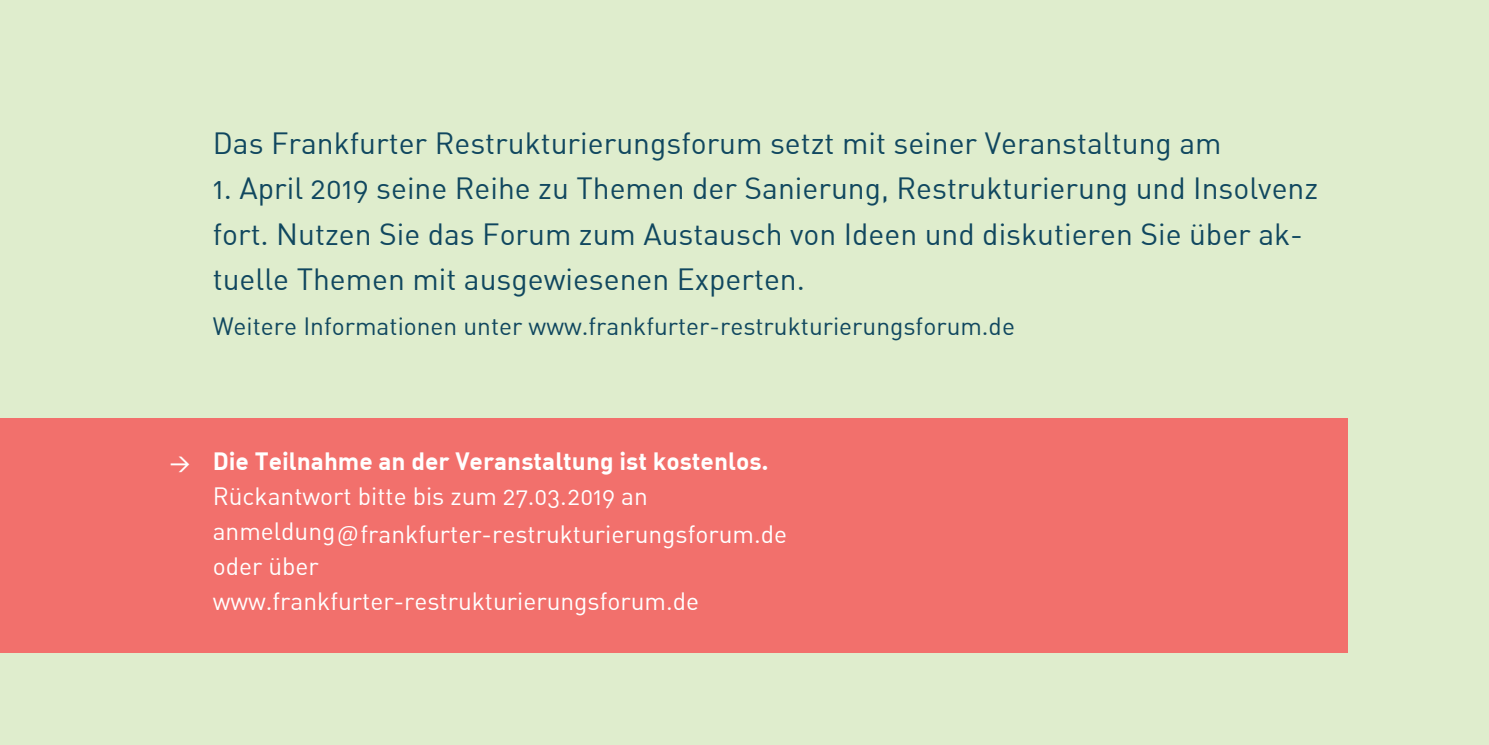
<style>
.page{position:relative;width:1489px;height:745px;background:#fff}
.page>*{position:absolute;margin:0;border:0;box-sizing:border-box;transform-origin:0 0}
.t1{font:30px/45px "DIN Alternate";color:#10475f}
.t2{font:24.5px "DIN Alternate";color:#fff}
.t3{font:24.5px "DIN Alternate";color:#10475f}
.t4{font:700 24.5px "DIN Alternate";color:#fff}
.t5{font:500 20px "DIN";color:#fff}
.s1{font-family:"Calibri";font-weight:300;font-size:26.5px}
</style>
<div class="page">
<div style="left:0;top:0;width:1488px;height:744px;background:#dfedcd"></div>
<div style="left:0;top:418px;width:1346px;height:234px;background:#f2706c"></div>
<p class="t1" style="left:213px;top:120px;width:1010px">Das Frankfurter Restrukturierungsforum setzt mit seiner Veranstaltung am</p>
<p class="t1" style="left:213px;top:165px;width:1106px">1. April 2019 seine Reihe zu Themen der Sanierung, Restrukturierung und Insolvenz fort. Nutzen Sie das Forum zum Austausch von Ideen und diskutieren Sie über ak&shy;tuelle Themen mit ausgewiesenen Experten.</p>
<p class="t3" style="left:213px;top:310px;width:803px">Weitere Informationen unter www.frankfurter-restrukturierungsforum.de</p>
<p class="t5" style="left:170px;top:449px;width:22px">&gt;</p>
<p class="t4" style="left:213px;top:445px;width:557px">Die Teilnahme an der Veranstaltung ist kostenlos.</p>
<p class="t2" style="left:213px;top:481px;width:437px">Rückantwort bitte bis zum 27.03.2019 an</p>
<p class="t2" style="left:213px;top:518px;width:576px">anmeldung<span class="s1">@</span>frankfurter-restrukturierungsforum.de</p>
<p class="t2" style="left:213px;top:551px;width:108px">oder über</p>
<p class="t2" style="left:213px;top:586px;width:488px">www.frankfurter-restrukturierungsforum.de</p>
</div>
